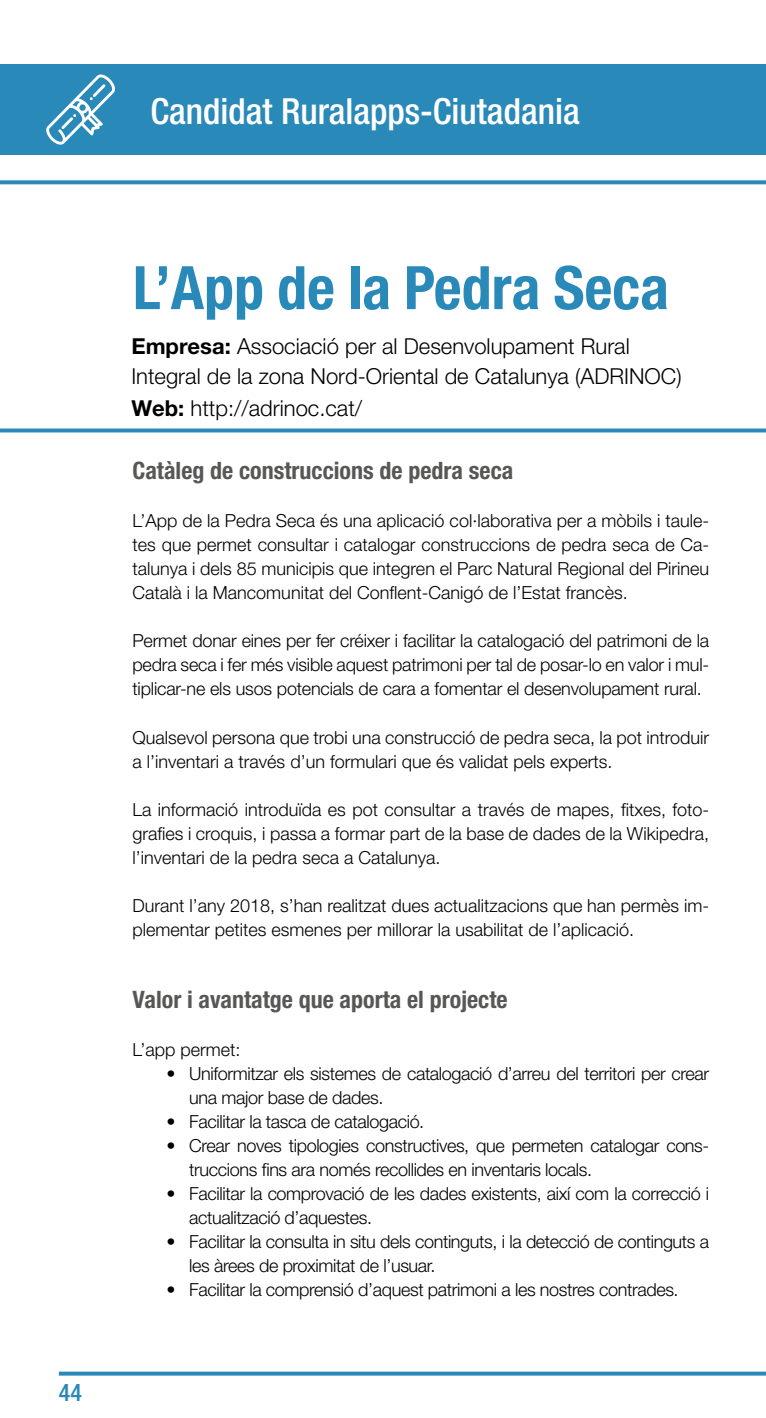
<style>
.page{position:relative;width:766px;height:1418px;background:#fff}
.page>*{position:absolute;margin:0;border:0;box-sizing:border-box;transform-origin:0 0}
.t1{font:700 condensed 60px "Helvetica Neue LT Std";color:#2989b9}
.t2{font:500 condensed 36px "Helvetica Neue LT Std";color:#fff}
.t3{font:700 condensed 24px "Helvetica Neue LT Std";color:#575756}
.t4{font:500 condensed 24px "Helvetica Neue LT Std";color:#2989b9}
.t5{font:300 22px/30.8px "Helvetica Neue LT Std";color:#000}
.t6{font:300 18px/24px "Helvetica Neue LT Std";letter-spacing:-.02em;color:#000}
.t7{font:300 18px/24px "Helvetica Neue LT Std";color:#000}
.s1{font-weight:700}
</style>
<div class="page">
<div style="left:0;top:64px;width:765px;height:91px;background:#2989b9"></div>
<svg style="left:59px;top:1371px;width:706px;height:4px;background:#4a9bc3"></svg>
<svg style="left:46px;top:74px;width:69px;height:71px"></svg>
<svg style="left:0;top:180px;width:765px;height:4px;background:#3a92be"></svg>
<svg style="left:0;top:428px;width:765px;height:4px;background:#4397c1"></svg>
<h2 class="t2" style="left:150px;top:89px;width:430px">Candidat Ruralapps-Ciutadania</h2>
<h3 class="t4" style="left:59px;top:1378px;width:25px">44</h3>
<h1 class="t1" style="left:133px;top:251px;width:537px">L’App de la Pedra Seca</h1>
<p class="t5" style="left:131px;top:331px;width:551px"><span class="s1">Empresa:</span> Associació per al Desenvolupament Rural<br>Integral de la zona Nord-Oriental de Catalunya (ADRINOC)<br><span class="s1">Web:</span> http://adrinoc.cat/</p>
<h3 class="t3" style="left:132px;top:456px;width:382px">Catàleg de construccions de pedra seca</h3>
<p class="t6" style="left:132px;top:508px;width:578px;text-align:justify">L’App de la Pedra Seca és una aplicació col·laborativa per a mòbils i taule&shy;tes que permet consultar i catalogar construccions de pedra seca de Ca&shy;talunya i dels 85 municipis que integren el Parc Natural Regional del Pirineu Català i la Mancomunitat del Conflent-Canigó de l’Estat francès.</p>
<p class="t6" style="left:132px;top:628px;width:578px;text-align:justify">Permet donar eines per fer créixer i facilitar la catalogació del patrimoni de la pedra seca i fer més visible aquest patrimoni per tal de posar-lo en valor i mul&shy;tiplicar-ne els usos potencials de cara a fomentar el desenvolupament rural.</p>
<p class="t7" style="left:132px;top:724px;width:578px">Qualsevol persona que trobi una construcció de pedra seca, la pot introduir a l’inventari a través d’un formulari que és validat pels experts.</p>
<p class="t6" style="left:132px;top:796px;width:578px;text-align:justify">La informació introduïda es pot consultar a través de mapes, fitxes, foto&shy;grafies i croquis, i passa a formar part de la base de dades de la Wikipedra, l’inventari de la pedra seca a Catalunya.</p>
<p class="t7" style="left:132px;top:892px;width:578px">Durant l’any 2018, s’han realitzat dues actualitzacions que han permès im&shy;plementar petites esmenes per millorar la usabilitat de l’aplicació.</p>
<h3 class="t3" style="left:132px;top:984px;width:376px">Valor i avantatge que aporta el projecte</h3>
<p class="t7" style="left:132px;top:1036px;width:109px">L’app permet:</p>
<p class="t6" style="left:189px;top:1060px;width:521px;text-indent:-23px">• Uniformitzar els sistemes de catalogació d’arreu del territori per crear una major base de dades.</p>
<p class="t6" style="left:166px;top:1108px;width:259px">• Facilitar la tasca de catalogació.</p>
<p class="t6" style="left:189px;top:1132px;width:521px;text-indent:-23px">• Crear noves tipologies constructives, que permeten catalogar cons&shy;truccions fins ara només recollides en inventaris locals.</p>
<p class="t6" style="left:189px;top:1180px;width:521px;text-indent:-23px">• Facilitar la comprovació de les dades existents, així com la correcció i actualització d’aquestes.</p>
<p class="t6" style="left:189px;top:1228px;width:521px;text-indent:-23px">• Facilitar la consulta in situ dels continguts, i la detecció de continguts a les àrees de proximitat de l’usuar.</p>
<p class="t6" style="left:166px;top:1276px;width:513px">• Facilitar la comprensió d’aquest patrimoni a les nostres contrades.</p>
</div>
